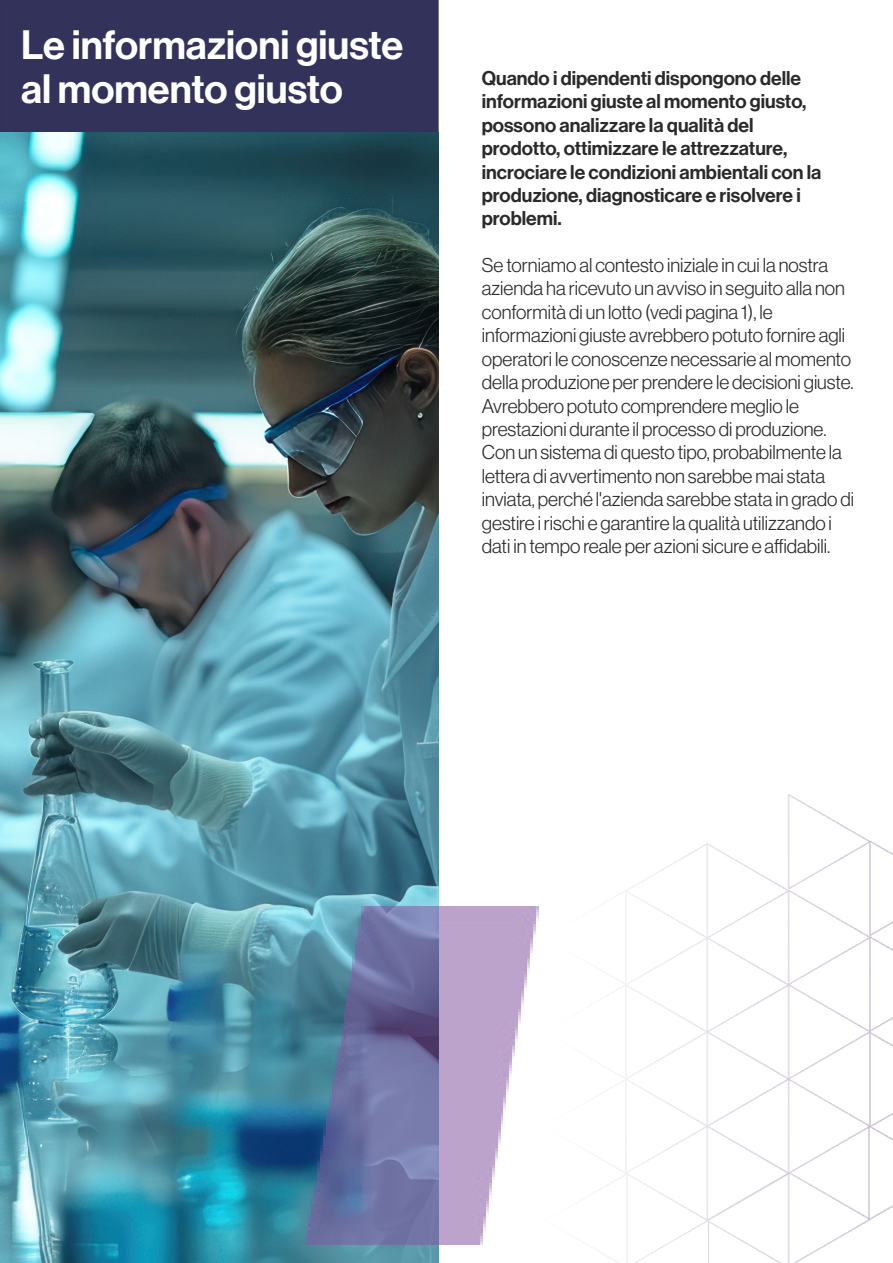
<style>
.page{position:relative;width:893px;height:1263px;background:#fff}
.page>*{position:absolute;margin:0;border:0;box-sizing:border-box;transform-origin:0 0}
.t1{font:40.2px/43.8px "N Haas Grotesk DS Pro 65 Md";color:#fff}
.t2{font:19.5px/23.4px "N Haas Grotesk DS Pro 45 Lt";color:#2a2a2a}
.t3{font:19.5px/23.4px "N Haas Grotesk DS Pro 65 Md";color:#2a2a2a}
</style>
<div class="page">
<img style="left:592px;top:794px;width:301px;height:469px">
<div style="left:0;top:0;width:439px;height:153px;background:#33325a"></div>
<img style="left:0;top:132px;width:438px;height:1131px">
<img style="left:306px;top:903px;width:233px;height:342px">
<h1 class="t1" style="left:21px;top:24px;width:384px">Le informazioni giuste al momento giusto</h1>
<p class="t3" style="left:482px;top:67px;width:341px">Quando i dipendenti dispongono delle informazioni giuste al momento giusto, possono analizzare la qualità del prodotto, ottimizzare le attrezzature, incrociare le condizioni ambientali con la produzione, diagnosticare e risolvere i problemi.</p>
<p class="t2" style="left:482px;top:254px;width:374px">Se torniamo al contesto iniziale in cui la nostra azienda ha ricevuto un avviso in seguito alla non conformità di un lotto (vedi pagina 1), le informazioni giuste avrebbero potuto fornire agli operatori le conoscenze necessarie al momento della produzione per prendere le decisioni giuste.<br>Avrebbero potuto comprendere meglio le prestazioni durante il processo di produzione.<br>Con un sistema di questo tipo, probabilmente la lettera di avvertimento non sarebbe mai stata inviata, perché l'azienda sarebbe stata in grado di gestire i rischi e garantire la qualità utilizzando i dati in tempo reale per azioni sicure e affidabili.</p>
</div>
